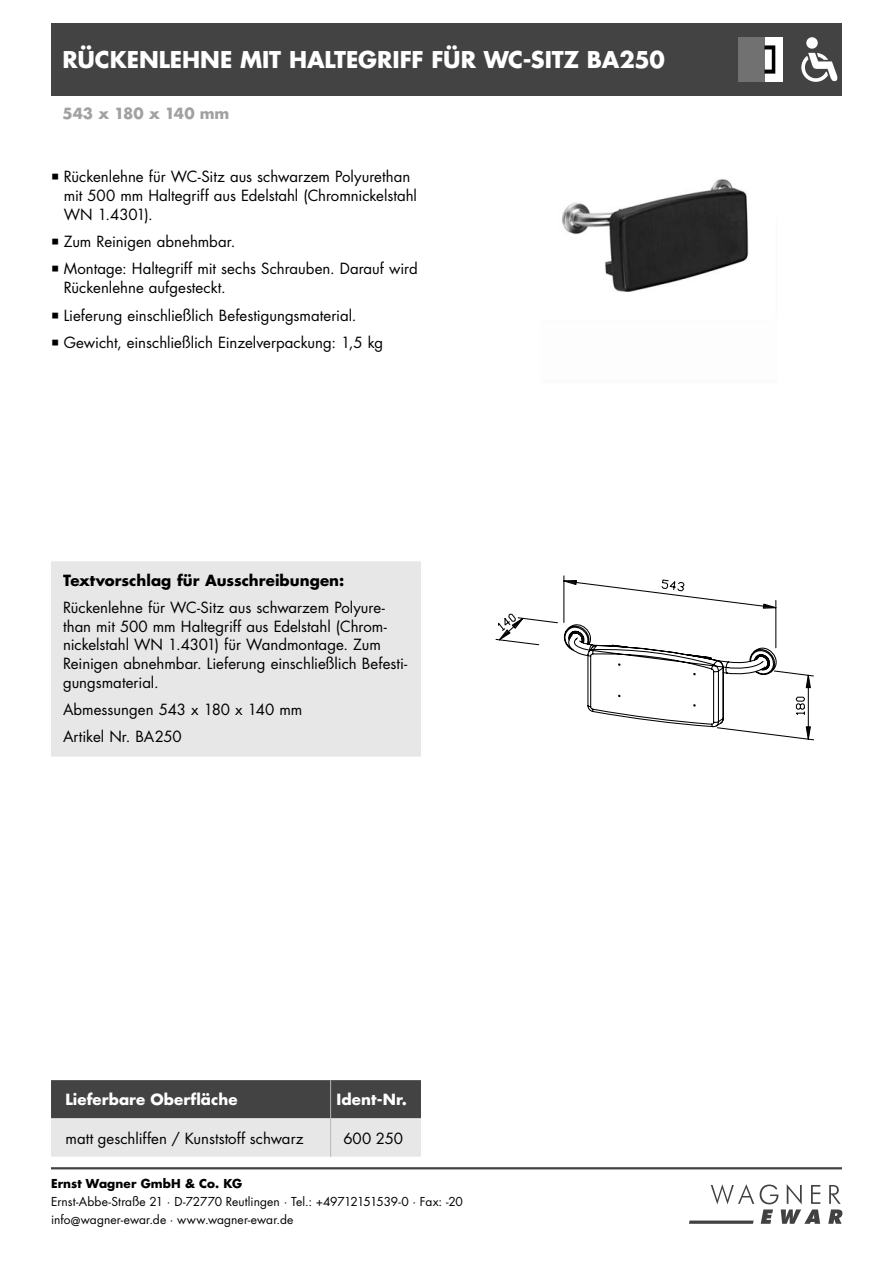
<style>
.page{position:relative;width:893px;height:1263px;background:#fff}
.page>*{position:absolute;margin:0;border:0;box-sizing:border-box;transform-origin:0 0}
.t1{font:700 22.5px "Futura Std";letter-spacing:-.005em;color:#fff}
.t2{font:15px/18.8px "Futura Std";color:#000}
.t3{font:700 15px "Futura Std";color:#000}
.t4{font:700 15px "Futura Std";letter-spacing:.005em;color:#fff}
.t5{font:700 15px "Futura Std";letter-spacing:-.005em;color:#a1a1a1}
.t6{font:12px/18px "Futura Std";color:#000}
.t7{font:700 12px "Futura Std";letter-spacing:.01em;color:#000}
</style>
<div class="page">
<svg style="left:689px;top:1184px;width:153px;height:40px"></svg>
<hr style="left:51px;top:1167px;width:791px;height:2px;background:#434343">
<div style="left:51px;top:23px;width:791px;height:73px;background:#434343"></div>
<img style="left:562px;top:179px;width:187px;height:113px">
<svg style="left:497px;top:579px;width:315px;height:162px"></svg>
<div style="left:738px;top:37px;width:45px;height:45px;background:#fff"></div>
<div style="left:738px;top:37px;width:26px;height:45px;background:#717171"></div>
<svg style="left:764px;top:45px;width:11px;height:29px"></svg>
<svg style="left:51px;top:1080px;width:370px;height:77px;background:#969696"></svg>
<hr style="left:330px;top:1080px;width:1px;height:38px;background:#b8b8b8">
<hr style="left:330px;top:1118px;width:1px;height:39px;background:#b8b8b8">
<div style="left:806px;top:37px;width:12px;height:12px;background:#fff;border-radius:50%"></div>
<svg style="left:801px;top:53px;width:36px;height:29px"></svg>
<div style="left:57px;top:567px;width:358px;height:184px;background:#e7e7e7"></div>
<div style="left:51px;top:561px;width:370px;height:196px;border:12px solid #e7e7e7"></div>
<h1 class="t1" style="left:63px;top:49px;width:604px">RÜCKENLEHNE MIT HALTEGRIFF FÜR WC-SITZ BA250</h1>
<p class="t5" style="left:63px;top:106px;width:168px">543 x 180 x 140 mm</p>
<p class="t2" style="left:64px;top:169px;width:355px">Rückenlehne für WC-Sitz aus schwarzem Polyurethan mit 500 mm Haltegriff aus Edelstahl (Chromnickelstahl<br>WN 1.4301).</p>
<p class="t2" style="left:64px;top:229px;width:355px;line-height:27.3px">Zum Reinigen abnehmbar.<br>Montage: Haltegriff mit sechs Schrauben. Darauf wird</p>
<p class="t2" style="left:64px;top:275px;width:321px;line-height:27.3px">Rückenlehne aufgesteckt.<br>Lieferung einschließlich Befestigungsmaterial.<br>Gewicht, einschließlich Einzelverpackung: 1,5 kg</p>
<p class="t3" style="left:63px;top:573px;width:283px">Textvorschlag für Ausschreibungen:</p>
<p class="t2" style="left:63px;top:599px;width:346px">Rückenlehne für WC-Sitz aus schwarzem Polyure&shy;than mit 500 mm Haltegriff aus Edelstahl (Chrom&shy;nickelstahl WN 1.4301) für Wandmontage. Zum Reinigen abnehmbar. Lieferung einschließlich Befesti&shy;gungsmaterial.</p>
<p class="t2" style="left:63px;top:697px;width:241px;line-height:27.3px">Abmessungen 543 x 180 x 140 mm<br>Artikel Nr. BA250</p>
<p class="t4" style="left:65px;top:1093px;width:174px">Lieferbare Oberfläche</p>
<p class="t4" style="left:337px;top:1093px;width:72px">Ident-Nr.</p>
<p class="t2" style="left:65px;top:1130px;width:239px">matt geschliffen / Kunststoff schwarz</p>
<p class="t2" style="left:343px;top:1130px;width:61px">600 250</p>
<p class="t7" style="left:51px;top:1178px;width:193px">Ernst Wagner GmbH &amp; Co. KG</p>
<p class="t6" style="left:51px;top:1193px;width:413px">Ernst-Abbe-Straße 21 · D-72770 Reutlingen · Tel.: +49712151539-0 · Fax: -20 info@wagner-ewar.de · www.wagner-ewar.de</p>
</div>
